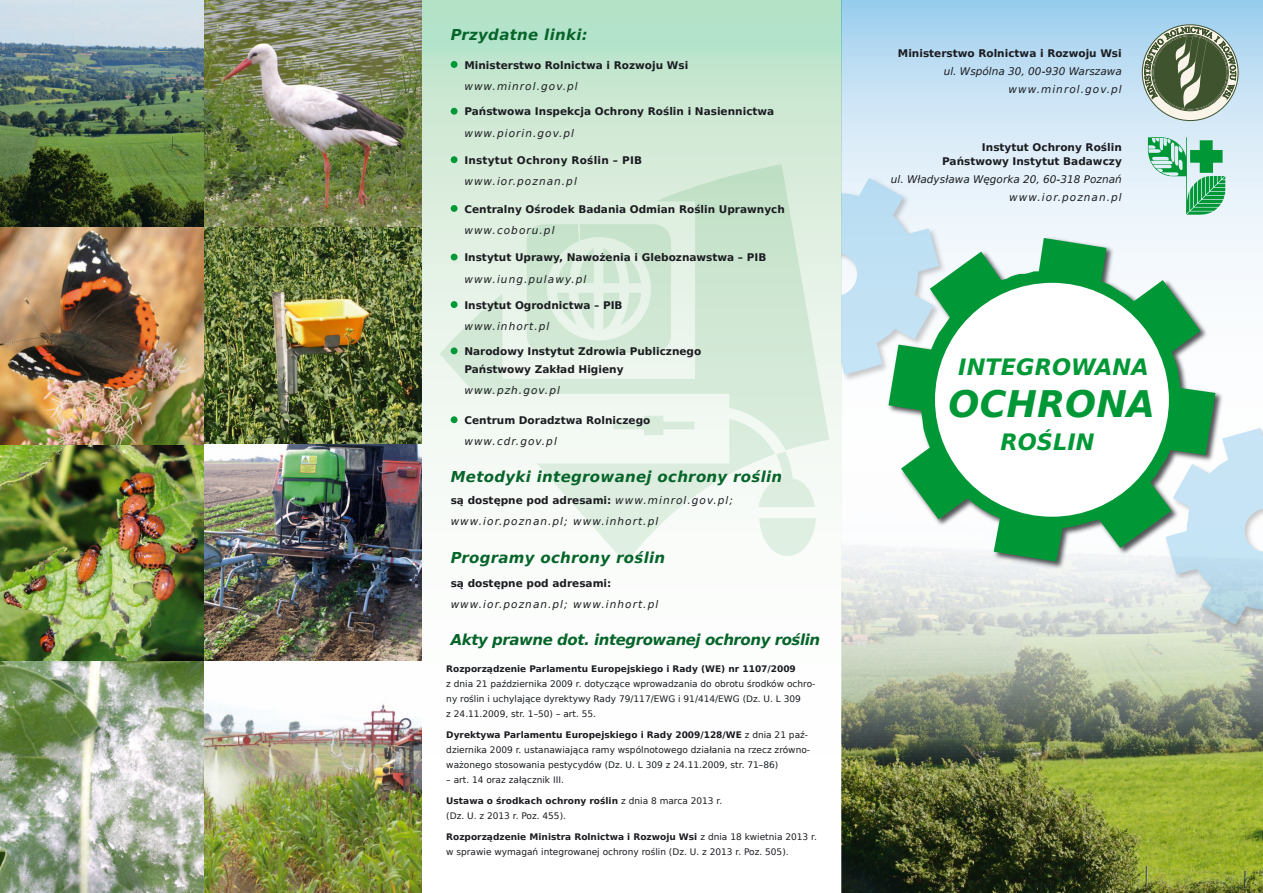
<style>
.page{position:relative;width:1263px;height:893px;background:#fff}
.page>*{position:absolute;margin:0;border:0;box-sizing:border-box;transform-origin:0 0}
.t1{font:italic 700 36.6px "DejaVu Sans";color:#009836}
.t2{font:italic 700 22.5px "DejaVu Sans";color:#009836}
.t3{font:italic 700 15px "DejaVu Sans";letter-spacing:.02em;color:#056429}
.t4{font:italic 700 15px "DejaVu Sans";letter-spacing:-.03em;color:#056429}
.t5{font:700 10.5px/13.5px "DejaVu Sans";color:#1b1c20;text-align:right}
.t6{font:italic 10.5px/21px "DejaVu Sans";letter-spacing:.1em;color:#1b1c20}
.t7{font:italic 10.5px/18px "DejaVu Sans";color:#1b1c20;text-align:right}
.t8{font:700 10.5px "DejaVu Sans";letter-spacing:.02em;color:#1b1c20}
.t9{font:9px/15px "DejaVu Sans";color:#1b1c20}
.t10{font:700 9px "DejaVu Sans";color:#1b1c20}
.s1{font-weight:700;font-style:normal}
.s2{font-weight:700}
</style>
<div class="page">
<img style="left:842px;top:0;width:421px;height:893px">
<img style="left:885px;top:235px;width:340px;height:336px">
<svg style="left:888px;top:238px;width:327px;height:324px"></svg>
<div style="left:935px;top:283px;width:234px;height:234px;background:#fff;border-radius:50%"></div>
<img style="left:842px;top:169px;width:107px;height:215px">
<svg style="left:842px;top:172px;width:97px;height:203px"></svg>
<img style="left:1162px;top:425px;width:101px;height:215px">
<svg style="left:1165px;top:428px;width:98px;height:203px"></svg>
<svg style="left:1142px;top:25px;width:96px;height:96px"></svg>
<svg style="left:1144px;top:27px;width:92px;height:81px"></svg>
<svg style="left:1148px;top:137px;width:77px;height:78px"></svg>
<svg style="left:421px;top:0;width:421px;height:893px"></svg>
<div style="left:451px;top:156px;width:6px;height:7px;background:#009836;border-radius:50%"></div>
<div style="left:451px;top:61px;width:6px;height:7px;background:#009836;border-radius:50%"></div>
<div style="left:451px;top:108px;width:6px;height:7px;background:#009836;border-radius:50%"></div>
<svg style="left:451px;top:254px;width:6px;height:6px"></svg>
<div style="left:451px;top:347px;width:6px;height:7px;background:#009836;border-radius:50%"></div>
<div style="left:451px;top:205px;width:6px;height:7px;background:#009836;border-radius:50%"></div>
<div style="left:451px;top:301px;width:6px;height:7px;background:#009836;border-radius:50%"></div>
<div style="left:451px;top:416px;width:6px;height:7px;background:#009836;border-radius:50%"></div>
<img style="left:0;top:0;width:421px;height:893px">
<h3 class="t3" style="left:451px;top:23px;width:139px">Przydatne linki:</h3>
<p class="t5" style="left:464px;top:58px;width:225px">Ministerstwo Rolnictwa i Rozwoju Wsi</p>
<p class="t6" style="left:464px;top:76px;width:115px">www.minrol.gov.pl</p>
<p class="t5" style="left:464px;top:105px;width:311px">Państwowa Inspekcja Ochrony Roślin i Nasiennictwa</p>
<p class="t6" style="left:464px;top:122px;width:111px">www.piorin.gov.pl</p>
<p class="t8" style="left:464px;top:152px;width:179px">Instytut Ochrony Roślin – PIB</p>
<p class="t6" style="left:464px;top:171px;width:114px">www.ior.poznan.pl</p>
<p class="t5" style="left:464px;top:202px;width:322px">Centralny Ośrodek Badania Odmian Roślin Uprawnych</p>
<p class="t6" style="left:464px;top:220px;width:92px">www.coboru.pl</p>
<p class="t5" style="left:464px;top:250px;width:304px">Instytut Uprawy, Nawożenia i Gleboznawstwa – PIB</p>
<p class="t6" style="left:464px;top:268px;width:124px">www.iung.pulawy.pl</p>
<p class="t5" style="left:464px;top:298px;width:160px">Instytut Ogrodnictwa – PIB</p>
<p class="t6" style="left:464px;top:316px;width:87px">www.inhort.pl</p>
<p class="t5" style="left:464px;top:342px;width:238px;line-height:18px;text-align:left">Narodowy Instytut Zdrowia Publicznego<br>Państwowy Zakład Higieny</p>
<p class="t6" style="left:464px;top:380px;width:97px">www.pzh.gov.pl</p>
<p class="t5" style="left:464px;top:413px;width:188px">Centrum Doradztwa Rolniczego</p>
<p class="t6" style="left:464px;top:431px;width:94px">www.cdr.gov.pl</p>
<h3 class="t3" style="left:451px;top:465px;width:333px">Metodyki integrowanej ochrony roślin</h3>
<p class="t6" style="left:451px;top:490px;width:284px"><span class="s1">są dostępne pod adresami:</span> www.minrol.gov.pl; www.ior.poznan.pl; www.inhort.pl</p>
<h3 class="t3" style="left:451px;top:546px;width:216px">Programy ochrony roślin</h3>
<p class="t5" style="left:451px;top:576px;width:162px">są dostępne pod adresami:</p>
<p class="t6" style="left:451px;top:594px;width:209px">www.ior.poznan.pl; www.inhort.pl</p>
<h3 class="t4" style="left:451px;top:628px;width:371px">Akty prawne dot. integrowanej ochrony roślin</h3>
<p class="t10" style="left:446px;top:661px;width:351px">Rozporządzenie Parlamentu Europejskiego i Rady (WE) nr 1107/2009</p>
<p class="t9" style="left:446px;top:676px;width:371px">z dnia 21 października 2009 r. dotyczące wprowadzania do obrotu środków ochro&shy;ny roślin i uchylające dyrektywy Rady 79/117/EWG i 91/414/EWG (Dz. U. L 309<br>z 24.11.2009, str. 1–50) – art. 55.</p>
<p class="t9" style="left:446px;top:727px;width:365px"><span class="s2">Dyrektywa Parlamentu Europejskiego i Rady 2009/128/WE</span> z dnia 21 paź&shy;dziernika 2009 r. ustanawiająca ramy wspólnotowego działania na rzecz zrówno&shy;ważonego stosowania pestycydów (Dz. U. L 309 z 24.11.2009, str. 71–86)</p>
<p class="t9" style="left:446px;top:772px;width:119px">– art. 14 oraz załącznik III.</p>
<p class="t9" style="left:446px;top:793px;width:277px"><span class="s2">Ustawa o środkach ochrony roślin</span> z dnia 8 marca 2013 r. (Dz. U. z 2013 r. Poz. 455).</p>
<p class="t9" style="left:446px;top:829px;width:372px"><span class="s2">Rozporządzenie Ministra Rolnictwa i Rozwoju Wsi</span> z dnia 18 kwietnia 2013 r. w sprawie wymagań integrowanej ochrony roślin (Dz. U. z 2013 r. Poz. 505).</p>
<p class="t5" style="left:898px;top:46px;width:225px">Ministerstwo Rolnictwa i Rozwoju Wsi</p>
<p class="t7" style="left:944px;top:63px;width:180px">ul. Wspólna 30, 00-930 Warszawa www.minrol.gov.pl</p>
<p class="t5" style="left:942px;top:140px;width:181px">Instytut Ochrony Roślin<br>Państwowy Instytut Badawczy</p>
<p class="t7" style="left:891px;top:170px;width:232px">ul. Władysława Węgorka 20, 60-318 Poznań www.ior.poznan.pl</p>
<h2 class="t2" style="left:958px;top:349px;width:192px">INTEGROWANA</h2>
<h1 class="t1" style="left:949px;top:376px;width:208px">OCHRONA</h1>
<h2 class="t2" style="left:1000px;top:425px;width:96px">ROŚLIN</h2>
</div>
